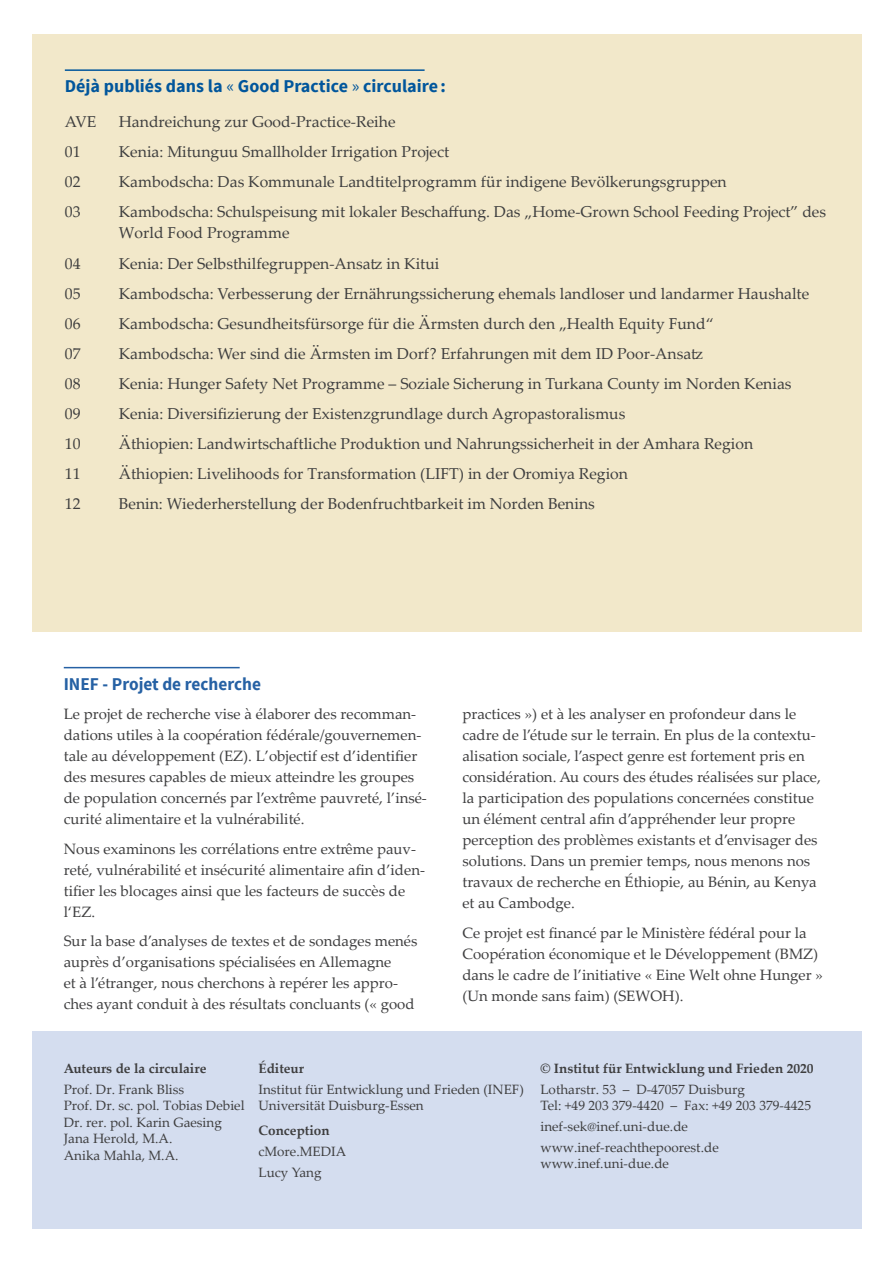
<style>
.page{position:relative;width:893px;height:1263px;background:#fff}
.page>*{position:absolute;margin:0;border:0;box-sizing:border-box;transform-origin:0 0}
.t1{font:700 18px "Source Sans Pro";color:#01569c}
.t2{font:700 18px "Source Sans Pro";color:#2661a4;scale:.96 1}
.t3{font:15.75px/21.6px "Palatino Linotype";color:#3e3e3f}
.t4{font:15px/21px "Palatino Linotype";color:#3e3e3f}
.t5{font:13.5px/16.5px "Palatino Linotype";color:#3e3e3f}
.t6{font:700 13.5px "Palatino Linotype";color:#3e3e3f}
.s1{font-weight:400}
</style>
<div class="page">
<div style="left:32px;top:34px;width:829px;height:597px;background:#f2e8ca"></div>
<div style="left:32px;top:1031px;width:829px;height:198px;background:#d4ddef"></div>
<hr style="left:64px;top:667px;width:176px;height:1px;background:#2661a4">
<hr style="left:65px;top:69px;width:360px;height:2px;background:#01569c">
<p class="t1" style="left:65px;top:75px;width:382px">Déjà publiés dans la <span class="s1">«</span> Good Practice <span class="s1">»</span> circulaire:</p>
<p class="t3" style="left:65px;top:110px;width:33px">AVE</p>
<p class="t3" style="left:119px;top:110px;width:278px">Handreichung zur Good-Practice-Reihe</p>
<p class="t3" style="left:65px;top:140px;width:17px">01</p>
<p class="t3" style="left:119px;top:140px;width:332px">Kenia: Mitunguu Smallholder Irrigation Project</p>
<p class="t3" style="left:65px;top:170px;width:17px">02</p>
<p class="t3" style="left:119px;top:170px;width:609px">Kambodscha: Das Kommunale Landtitelprogramm für indigene Bevölkerungsgruppen</p>
<p class="t3" style="left:65px;top:200px;width:17px">03</p>
<p class="t3" style="left:119px;top:200px;width:709px">Kambodscha: Schulspeisung mit lokaler Beschaffung. Das „Home-Grown School Feeding Project” des<br>World Food Programme</p>
<p class="t3" style="left:65px;top:252px;width:17px">04</p>
<p class="t3" style="left:119px;top:252px;width:322px">Kenia: Der Selbsthilfegruppen-Ansatz in Kitui</p>
<p class="t3" style="left:65px;top:282px;width:17px">05</p>
<p class="t3" style="left:119px;top:282px;width:692px">Kambodscha: Verbesserung der Ernährungssicherung ehemals landloser und landarmer Haushalte</p>
<p class="t3" style="left:65px;top:312px;width:17px">06</p>
<p class="t3" style="left:119px;top:312px;width:596px">Kambodscha: Gesundheitsfürsorge für die Ärmsten durch den „Health Equity Fund“</p>
<p class="t3" style="left:65px;top:342px;width:17px">07</p>
<p class="t3" style="left:119px;top:342px;width:586px">Kambodscha: Wer sind die Ärmsten im Dorf? Erfahrungen mit dem ID Poor-Ansatz</p>
<p class="t3" style="left:65px;top:372px;width:17px">08</p>
<p class="t3" style="left:119px;top:372px;width:674px">Kenia: Hunger Safety Net Programme – Soziale Sicherung in Turkana County im Norden Kenias</p>
<p class="t3" style="left:65px;top:402px;width:17px">09</p>
<p class="t3" style="left:119px;top:402px;width:508px">Kenia: Diversifizierung der Existenzgrundlage durch Agropastoralismus</p>
<p class="t3" style="left:65px;top:432px;width:17px">10</p>
<p class="t3" style="left:119px;top:432px;width:636px">Äthiopien: Landwirtschaftliche Produktion und Nahrungssicherheit in der Amhara Region</p>
<p class="t3" style="left:65px;top:462px;width:17px">11</p>
<p class="t3" style="left:119px;top:462px;width:511px">Äthiopien: Livelihoods for Transformation (LIFT) in der Oromiya Region</p>
<p class="t3" style="left:65px;top:493px;width:17px">12</p>
<p class="t3" style="left:119px;top:493px;width:477px">Benin: Wiederherstellung der Bodenfruchtbarkeit im Norden Benins</p>
<p class="t2" style="left:64px;top:672px;width:207px">INEF - Projet de recherche</p>
<p class="t4" style="left:64px;top:703px;width:365px">Le projet de recherche vise à élaborer des recomman&shy;dations utiles à la coopération fédérale/gouvernemen&shy;tale au développement (EZ). L’objectif est d’identifier des mesures capables de mieux atteindre les groupes de population concernés par l’extrême pauvreté, l’insé&shy;curité alimentaire et la vulnérabilité.</p>
<p class="t4" style="left:64px;top:837px;width:363px">Nous examinons les corrélations entre extrême pauv&shy;reté, vulnérabilité et insécurité alimentaire afin d’iden&shy;tifier les blocages ainsi que les facteurs de succès de l‘EZ.</p>
<p class="t4" style="left:64px;top:930px;width:355px">Sur la base d’analyses de textes et de sondages menés auprès d’organisations spécialisées en Allemagne<br>et à l’étranger, nous cherchons à repérer les appro&shy;ches ayant conduit à des résultats concluants (« good</p>
<p class="t4" style="left:462px;top:703px;width:360px">practices ») et à les analyser en profondeur dans le cadre de l’étude sur le terrain. En plus de la contextu&shy;alisation sociale, l’aspect genre est fortement pris en considération. Au cours des études réalisées sur place, la participation des populations concernées constitue un élément central afin d’appréhender leur propre perception des problèmes existants et d’envisager des solutions. Dans un premier temps, nous menons nos travaux de recherche en Éthiopie, au Bénin, au Kenya et au Cambodge.</p>
<p class="t4" style="left:462px;top:921px;width:362px">Ce projet est financé par le Ministère fédéral pour la Coopération économique et le Développement (BMZ) dans le cadre de l’initiative « Eine Welt ohne Hunger » (Un monde sans faim) (SEWOH).</p>
<p class="t6" style="left:64px;top:1059px;width:144px">Auteurs de la circulaire</p>
<p class="t5" style="left:64px;top:1080px;width:182px">Prof. Dr. Frank Bliss<br>Prof. Dr. sc. pol. Tobias Debiel<br>Dr. rer. pol. Karin Gaesing<br>Jana Herold, M.A.<br>Anika Mahla, M.A.</p>
<p class="t6" style="left:258px;top:1059px;width:47px">Éditeur</p>
<p class="t5" style="left:258px;top:1080px;width:267px">Institut für Entwicklung und Frieden (INEF)<br>Universität Duisburg-Essen</p>
<p class="t6" style="left:258px;top:1121px;width:73px">Conception</p>
<p class="t5" style="left:258px;top:1140px;width:89px;line-height:20.7px">cMore.MEDIA<br>Lucy Yang</p>
<p class="t6" style="left:540px;top:1059px;width:275px">© Institut für Entwicklung und Frieden 2020</p>
<p class="t5" style="left:540px;top:1080px;width:272px">Lotharstr. 53 – D-47057 Duisburg<br>Tel: +49 203 379-4420 – Fax: +49 203 379-4425</p>
<p class="t5" style="left:540px;top:1115px;width:180px;line-height:20.7px">inef-sek@inef.uni-due.de www.inef-reachthepoorest.de</p>
<p class="t5" style="left:540px;top:1155px;width:130px">www.inef.uni-due.de</p>
</div>
